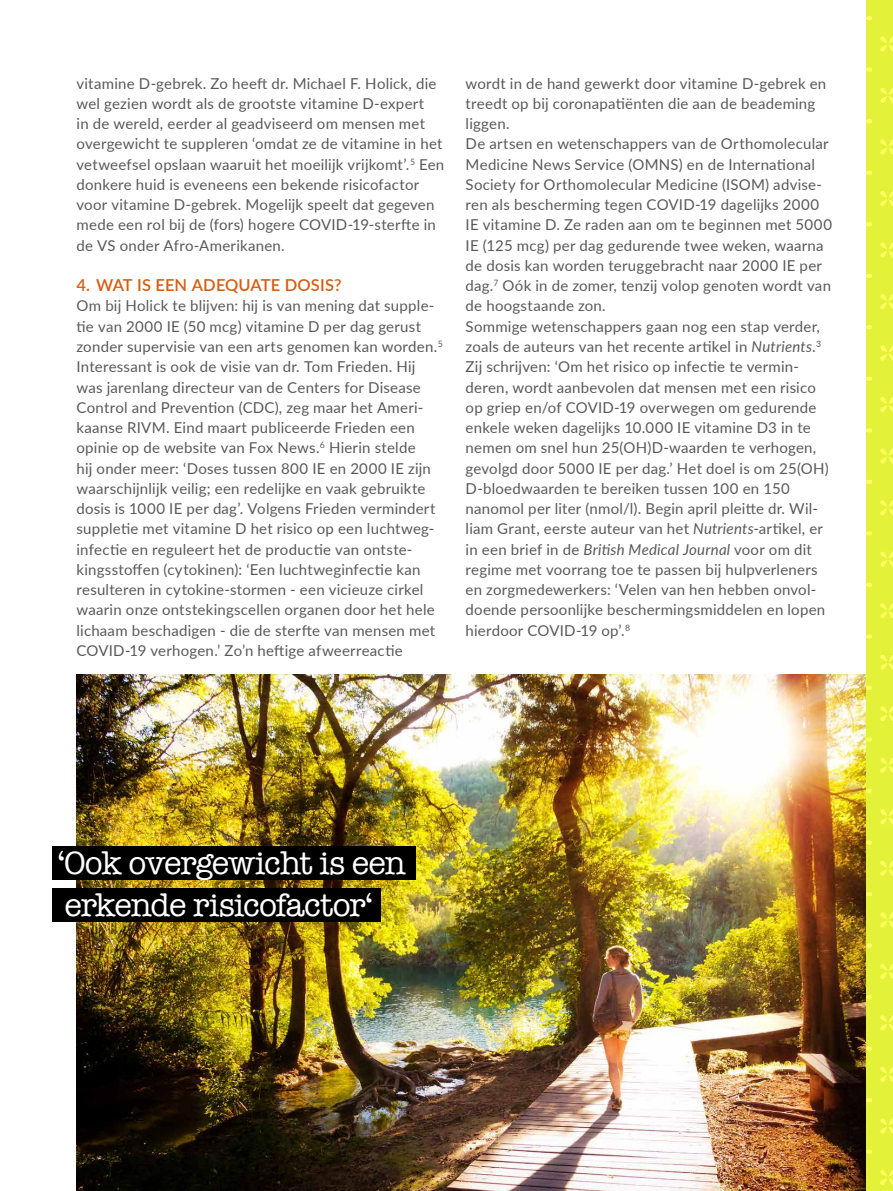
<style>
.page{position:relative;width:893px;height:1191px;background:#fff}
.page>*{position:absolute;margin:0;border:0;box-sizing:border-box;transform-origin:0 0}
.t1{font:33px/42px "American Typewriter";letter-spacing:-.035em;color:#fff}
.t2{font:600 16.5px "Lato";letter-spacing:.005em;color:#d75d10}
.t3{font:15px/20.2px "Lato";letter-spacing:.015em;color:#58595b}
.s1{font-style:italic}
</style>
<div class="page">
<img style="left:77px;top:674px;width:790px;height:517px">
<svg style="left:867px;top:0;width:26px;height:1191px;background:#e5f23a"></svg>
<div style="left:52px;top:888px;width:328px;height:34px;background:#000"></div>
<div style="left:52px;top:846px;width:364px;height:33px;background:#000"></div>
<p class="t3" style="left:77px;top:72px;width:369px">vitamine D-gebrek. Zo heeft dr. Michael F. Holick, die wel gezien wordt als de grootste vitamine D-expert<br>in de wereld, eerder al geadviseerd om mensen met overgewicht te suppleren ‘omdat ze de vitamine in het vetweefsel opslaan waaruit het moeilijk vrijkomt’.<sup>5</sup> Een donkere huid is eveneens een bekende risicofactor voor vitamine D-gebrek. Mogelijk speelt dat gegeven mede een rol bij de (fors) hogere COVID-19-sterfte in de VS onder Afro-Amerikanen.</p>
<p class="t2" style="left:77px;top:275px;width:267px">4. WAT IS EEN ADEQUATE DOSIS?</p>
<p class="t3" style="left:77px;top:295px;width:368px">Om bij Holick te blijven: hij is van mening dat supple&shy;tie van 2000 IE (50 mcg) vitamine D per dag gerust zonder supervisie van een arts genomen kan worden.<sup>5<br></sup>Interessant is ook de visie van dr. Tom Frieden. Hij was jarenlang directeur van de Centers for Disease Control and Prevention (CDC), zeg maar het Ameri&shy;kaanse RIVM. Eind maart publiceerde Frieden een opinie op de website van Fox News.<sup>6</sup> Hierin stelde<br>hij onder meer: ‘Doses tussen 800 IE en 2000 IE zijn waarschijnlijk veilig; een redelijke en vaak gebruikte dosis is 1000 IE per dag’. Volgens Frieden vermindert suppletie met vitamine D het risico op een luchtweg&shy;infectie en reguleert het de productie van ontste&shy;kingsstoffen (cytokinen): ‘Een luchtweginfectie kan resulteren in cytokine-stormen - een vicieuze cirkel waarin onze ontstekingscellen organen door het hele lichaam beschadigen - die de sterfte van mensen met COVID-19 verhogen.’ Zo’n heftige afweerreactie</p>
<p class="t3" style="left:466px;top:73px;width:368px">wordt in de hand gewerkt door vitamine D-gebrek en treedt op bij coronapatiënten die aan de beademing liggen.<br>De artsen en wetenschappers van de Orthomolecular Medicine News Service (OMNS) en de International Society for Orthomolecular Medicine (ISOM) advise&shy;ren als bescherming tegen COVID-19 dagelijks 2000<br>IE vitamine D. Ze raden aan om te beginnen met 5000<br>IE (125 mcg) per dag gedurende twee weken, waarna de dosis kan worden teruggebracht naar 2000 IE per dag.<sup>7</sup> Oók in de zomer, tenzij volop genoten wordt van de hoogstaande zon.<br>Sommige wetenschappers gaan nog een stap verder, zoals de auteurs van het recente artikel in <span class="s1">Nutrients</span>.<sup>3<br></sup>Zij schrijven: ‘Om het risico op infectie te vermin&shy;deren, wordt aanbevolen dat mensen met een risico op griep en/of COVID-19 overwegen om gedurende enkele weken dagelijks 10.000 IE vitamine D3 in te nemen om snel hun 25(OH)D-waarden te verhogen, gevolgd door 5000 IE per dag.’ Het doel is om 25(OH)<br>D-bloedwaarden te bereiken tussen 100 en 150 nanomol per liter (nmol/l). Begin april pleitte dr. Wil&shy;liam Grant, eerste auteur van het <span class="s1">Nutrients</span>-artikel, er in een brief in de <span class="s1">British Medical Journal</span> voor om dit regime met voorrang toe te passen bij hulpverleners en zorgmedewerkers: ‘Velen van hen hebben onvol&shy;doende persoonlijke beschermingsmiddelen en lopen hierdoor COVID-19 op’.<sup>8</sup></p>
<h1 class="t1" style="left:57px;top:842px;width:350px">‘Ook overgewicht is een erkende risicofactor‘</h1>
</div>
